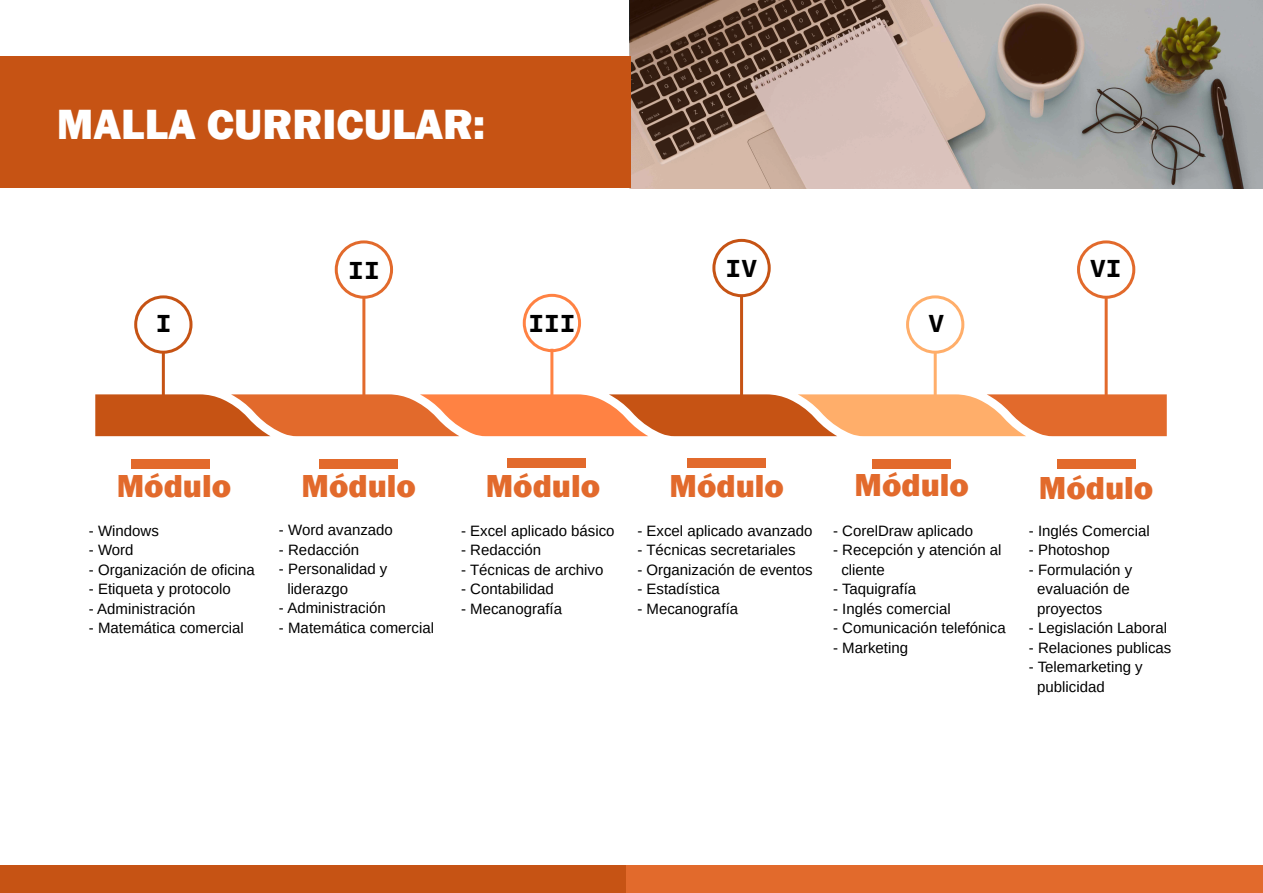
<style>
.page{position:relative;width:1263px;height:893px;background:#fff}
.page>*{position:absolute;margin:0;border:0;box-sizing:border-box;transform-origin:0 0}
.t1{font:800 43.5px "Franklin Gothic";color:#fff}
.t2{font:800 32.7px "Franklin Gothic";color:#e26a2c}
.t3{font:26.25px "Source Code Variable";color:#000}
.t4{font:15px/19.5px "Arimo";color:#000}
</style>
<div class="page">
<div style="left:0;top:865px;width:626px;height:28px;background:#c65314"></div>
<div style="left:626px;top:865px;width:637px;height:28px;background:#e26a2c"></div>
<div style="left:0;top:57px;width:631px;height:131px;background:#c65314"></div>
<svg style="left:95px;top:394px;width:1072px;height:42px;background:#e57d42"></svg>
<hr style="left:162px;top:352px;width:3px;height:74px;background:#c65314">
<div style="left:134px;top:295px;width:58px;height:59px;border:3px solid #c65314;border-radius:50%"></div>
<hr style="left:362px;top:297px;width:3px;height:122px;background:#e26a2c">
<div style="left:335px;top:240px;width:58px;height:59px;border:3px solid #e26a2c;border-radius:50%"></div>
<hr style="left:550px;top:349px;width:3px;height:74px;background:#ff8243">
<div style="left:523px;top:294px;width:58px;height:58px;border:3px solid #ff8243;border-radius:50%"></div>
<hr style="left:740px;top:296px;width:3px;height:118px;background:#c65314">
<div style="left:712px;top:239px;width:59px;height:58px;border:3px solid #c65314;border-radius:50%"></div>
<hr style="left:934px;top:352px;width:3px;height:69px;background:#ffae6a">
<div style="left:906px;top:295px;width:58px;height:59px;border:3px solid #ffae6a;border-radius:50%"></div>
<hr style="left:1105px;top:297px;width:3px;height:119px;background:#e26a2c">
<div style="left:1077px;top:240px;width:58px;height:59px;border:3px solid #e26a2c;border-radius:50%"></div>
<div style="left:132px;top:459px;width:78px;height:9px;background:#e26a2c"></div>
<div style="left:320px;top:459px;width:78px;height:9px;background:#e26a2c"></div>
<div style="left:507px;top:459px;width:78px;height:9px;background:#e26a2c"></div>
<div style="left:872px;top:459px;width:79px;height:9px;background:#e26a2c"></div>
<div style="left:1057px;top:459px;width:78px;height:9px;background:#e26a2c"></div>
<div style="left:687px;top:459px;width:79px;height:9px;background:#e26a2c"></div>
<svg style="left:631px;top:0;width:632px;height:188px;background:#9f9087"></svg>
<h1 class="t1" style="left:57px;top:96px;width:430px">MALLA CURRICULAR:</h1>
<h3 class="t3" style="left:156px;top:304px;width:17px">I</h3>
<h3 class="t3" style="left:348px;top:251px;width:33px">II</h3>
<h3 class="t3" style="left:528px;top:304px;width:49px">III</h3>
<h3 class="t3" style="left:726px;top:249px;width:33px">IV</h3>
<h3 class="t3" style="left:928px;top:304px;width:17px">V</h3>
<h3 class="t3" style="left:1090px;top:249px;width:33px">VI</h3>
<h2 class="t2" style="left:117px;top:464px;width:116px">Módulo</h2>
<h2 class="t2" style="left:302px;top:464px;width:116px">Módulo</h2>
<h2 class="t2" style="left:486px;top:464px;width:116px">Módulo</h2>
<h2 class="t2" style="left:669px;top:464px;width:116px">Módulo</h2>
<h2 class="t2" style="left:854px;top:464px;width:116px">Módulo</h2>
<h2 class="t2" style="left:1039px;top:467px;width:116px">Módulo</h2>
<p class="t4" style="left:89px;top:521px;width:72px">- Windows</p>
<p class="t4" style="left:89px;top:540px;width:46px">- Word</p>
<p class="t4" style="left:89px;top:560px;width:167px">- Organización de oficina</p>
<p class="t4" style="left:89px;top:579px;width:143px">- Etiqueta y protocolo</p>
<p class="t4" style="left:89px;top:599px;width:108px">- Administración</p>
<p class="t4" style="left:89px;top:618px;width:157px">- Matemática comercial</p>
<p class="t4" style="left:279px;top:520px;width:115px">- Word avanzado</p>
<p class="t4" style="left:279px;top:540px;width:82px">- Redacción</p>
<p class="t4" style="left:287px;top:559px;width:102px;text-indent:-8px">- Personalidad y liderazgo</p>
<p class="t4" style="left:279px;top:598px;width:108px">- Administración</p>
<p class="t4" style="left:279px;top:618px;width:157px">- Matemática comercial</p>
<p class="t4" style="left:461px;top:521px;width:155px">- Excel aplicado básico</p>
<p class="t4" style="left:461px;top:540px;width:82px">- Redacción</p>
<p class="t4" style="left:461px;top:560px;width:144px">- Técnicas de archivo</p>
<p class="t4" style="left:461px;top:579px;width:94px">- Contabilidad</p>
<p class="t4" style="left:461px;top:599px;width:102px">- Mecanografía</p>
<p class="t4" style="left:833px;top:521px;width:142px">- CorelDraw aplicado</p>
<p class="t4" style="left:841px;top:540px;width:162px;text-indent:-8px">- Recepción y atención al cliente</p>
<p class="t4" style="left:833px;top:579px;width:85px">- Taquigrafía</p>
<p class="t4" style="left:833px;top:599px;width:119px">- Inglés comercial</p>
<p class="t4" style="left:833px;top:618px;width:174px">- Comunicación telefónica</p>
<p class="t4" style="left:833px;top:638px;width:77px">- Marketing</p>
<p class="t4" style="left:1029px;top:521px;width:122px">- Inglés Comercial</p>
<p class="t4" style="left:1029px;top:540px;width:82px">- Photoshop</p>
<p class="t4" style="left:1037px;top:560px;width:97px;text-indent:-8px">- Formulación y evaluación de proyectos</p>
<p class="t4" style="left:1029px;top:618px;width:140px">- Legislación Laboral</p>
<p class="t4" style="left:1029px;top:638px;width:144px">- Relaciones publicas</p>
<p class="t4" style="left:1037px;top:657px;width:107px;text-indent:-8px">- Telemarketing y publicidad</p>
<p class="t4" style="left:637px;top:521px;width:177px">- Excel aplicado avanzado</p>
<p class="t4" style="left:637px;top:540px;width:160px">- Técnicas secretariales</p>
<p class="t4" style="left:637px;top:560px;width:177px">- Organización de eventos</p>
<p class="t4" style="left:637px;top:579px;width:84px">- Estadística</p>
<p class="t4" style="left:637px;top:599px;width:102px">- Mecanografía</p>
</div>
